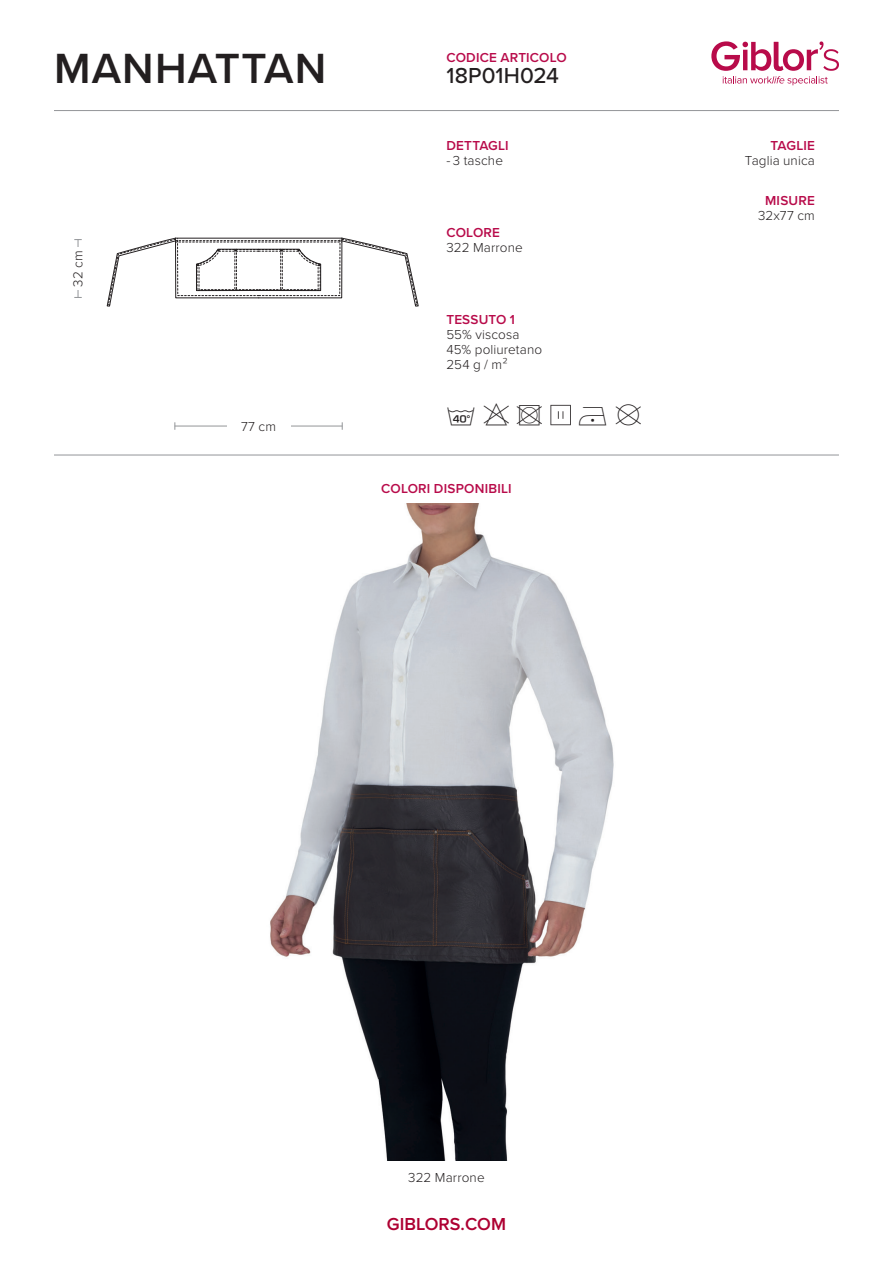
<style>
.page{position:relative;width:893px;height:1263px;background:#fff}
.page>*{position:absolute;margin:0;border:0;box-sizing:border-box;transform-origin:0 0}
.t1{font:600 43.8px "Proxima Nova";letter-spacing:.025em;color:#231f20}
.t2{font:500 22.5px "Proxima Nova";letter-spacing:.005em;color:#231f20}
.t3{font:600 18px "Proxima Nova";color:#ae0032}
.t4{font:300 13.5px "Proxima Nova";letter-spacing:.01em;color:#231f20}
.t5{font:600 13.5px "Proxima Nova";letter-spacing:.015em;color:#b80b4a}
</style>
<div class="page">
<svg style="left:711px;top:41px;width:128px;height:44px"></svg>
<hr style="left:54px;top:110px;width:785px;height:1px;background:#939598">
<hr style="left:54px;top:455px;width:785px;height:1px;background:#939598">
<hr style="left:78px;top:239px;width:1px;height:59px;background:#939598">
<div style="left:72px;top:247px;width:10px;height:43px;background:#fff"></div>
<svg style="left:550px;top:405px;width:21px;height:20px"></svg>
<svg style="left:106px;top:237px;width:312px;height:70px"></svg>
<img style="left:270px;top:504px;width:344px;height:656px">
<hr style="left:175px;top:426px;width:167px;height:1px;background:#939598">
<div style="left:227px;top:420px;width:63px;height:10px;background:#fff"></div>
<p class="t1" style="left:54px;top:36px;width:274px">MANHATTAN</p>
<p class="t5" style="left:446px;top:48px;width:122px">CODICE ARTICOLO</p>
<p class="t2" style="left:446px;top:59px;width:114px">18P01H024</p>
<p class="t4" style="left:68px;top:287px;width:38px;rotate:-90deg">32 cm</p>
<p class="t4" style="left:241px;top:416px;width:36px">77 cm</p>
<p class="t5" style="left:446px;top:136px;width:64px">DETTAGLI</p>
<p class="t4" style="left:446px;top:151px;width:58px">- 3 tasche</p>
<p class="t5" style="left:446px;top:223px;width:55px">COLORE</p>
<p class="t4" style="left:446px;top:238px;width:78px">322 Marrone</p>
<p class="t5" style="left:446px;top:310px;width:70px">TESSUTO 1</p>
<p class="t4" style="left:446px;top:325px;width:74px">55% viscosa</p>
<p class="t4" style="left:446px;top:340px;width:97px">45% poliuretano</p>
<p class="t4" style="left:446px;top:355px;width:63px">254 g / m²</p>
<p class="t5" style="left:381px;top:479px;width:132px">COLORI DISPONIBILI</p>
<p class="t5" style="left:770px;top:136px;width:46px">TAGLIE</p>
<p class="t4" style="left:745px;top:151px;width:71px">Taglia unica</p>
<p class="t5" style="left:765px;top:190px;width:51px">MISURE</p>
<p class="t4" style="left:758px;top:205px;width:58px">32x77 cm</p>
<p class="t4" style="left:408px;top:1167px;width:78px">322 Marrone</p>
<h3 class="t3" style="left:387px;top:1210px;width:121px">GIBLORS.COM</h3>
</div>
